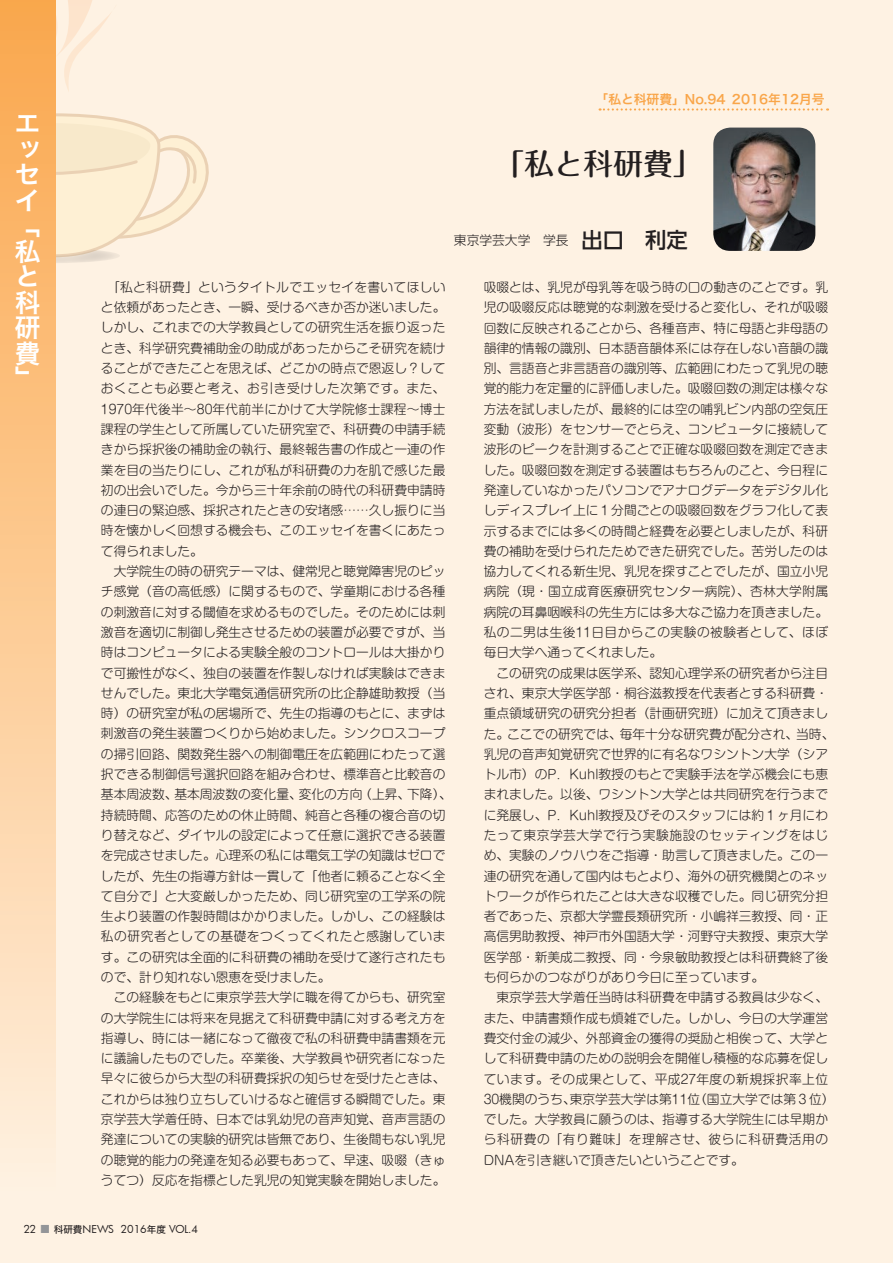
<style>
.page{position:relative;width:893px;height:1263px;background:#fef2e3}
.page>*{position:absolute;margin:0;border:0;box-sizing:border-box;transform-origin:0 0}
.t1{font:500 29.7px "Maru Fo Pro";color:#231f20}
.t2{font:25.5px/25.5px "Hira Kaku Std N W6";color:#fff}
.t3{font:300 12.75px/20.2px "Shin M Go Pr 6 N";color:#231f20}
.t4{font:12.75px "Hira Kaku Std N W6";color:#f9a64a}
.t5{font:300 12.75px "UD Shin Go NT Pr 6 N";color:#231f20}
.t6{font:10.65px "Futura";color:#231f20}
.s1{font-weight:500;font-size:21.3px}
.s2{font-family:"Hira Kaku Std N W5";color:#939598}
.s3{font-family:"Hira Kaku Std N W5";font-size:9.6px}
</style>
<div class="page">
<svg style="left:55px;top:0;width:154px;height:263px"></svg>
<img style="left:713px;top:128px;width:102px;height:123px">
<div style="left:0;top:0;width:55px;height:1200px;background:linear-gradient(to bottom,#faa74c,#fff0e0)"></div>
<svg style="left:600px;top:108px;width:228px;height:3px"></svg>
<h2 class="t2" style="left:15px;top:111px;width:27px">エッセイ「私と科研費」</h2>
<p class="t4" style="left:596px;top:89px;width:231px">「私と科研費」No.94 2016年12月号</p>
<p class="t1" style="left:494px;top:140px;width:210px">「私と科研費」</p>
<p class="t5" style="left:454px;top:230px;width:235px">東京学芸大学　学長　<span class="s1">出口　利定</span></p>
<p class="t3" style="left:101px;top:276px;width:352px">　「私と科研費」というタイトルでエッセイを書いてほしいと依頼があったとき、一瞬、受けるべきか否か迷いました。しかし、これまでの大学教員としての研究生活を振り返ったとき、科学研究費補助金の助成があったからこそ研究を続けることができたことを思えば、どこかの時点で恩返し？しておくことも必要と考え、お引き受けした次第です。また、<br>1970年代後半～80年代前半にかけて大学院修士課程～博士課程の学生として所属していた研究室で、科研費の申請手続きから採択後の補助金の執行、最終報告書の作成と一連の作業を目の当たりにし、これが私が科研費の力を肌で感じた最初の出会いでした。今から三十年余前の時代の科研費申請時の連日の緊迫感、採択されたときの安堵感……久し振りに当時を懐かしく回想する機会も、このエッセイを書くにあたって得られました。<br>　大学院生の時の研究テーマは、健常児と聴覚障害児のピッチ感覚（音の高低感）に関するもので、学童期における各種の刺激音に対する閾値を求めるものでした。そのためには刺激音を適切に制御し発生させるための装置が必要ですが、当時はコンピュータによる実験全般のコントロールは大掛かりで可搬性がなく、独自の装置を作製しなければ実験はできませんでした。東北大学電気通信研究所の比企静雄助教授（当時）の研究室が私の居場所で、先生の指導のもとに、まずは刺激音の発生装置つくりから始めました。シンクロスコープの掃引回路、関数発生器への制御電圧を広範囲にわたって選択できる制御信号選択回路を組み合わせ、標準音と比較音の基本周波数、基本周波数の変化量、変化の方向（上昇、下降）、持続時間、応答のための休止時間、純音と各種の複合音の切り替えなど、ダイヤルの設定によって任意に選択できる装置を完成させました。心理系の私には電気工学の知識はゼロでしたが、先生の指導方針は一貫して「他者に頼ることなく全て自分で」と大変厳しかったため、同じ研究室の工学系の院生より装置の作製時間はかかりました。しかし、この経験は私の研究者としての基礎をつくってくれたと感謝しています。この研究は全面的に科研費の補助を受けて遂行されたもので、計り知れない恩恵を受けました。<br>　この経験をもとに東京学芸大学に職を得てからも、研究室の大学院生には将来を見据えて科研費申請に対する考え方を指導し、時には一緒になって徹夜で私の科研費申請書類を元に議論したものでした。卒業後、大学教員や研究者になった早々に彼らから大型の科研費採択の知らせを受けたときは、これからは独り立ちしていけるなと確信する瞬間でした。東京学芸大学着任時、日本では乳幼児の音声知覚、音声言語の発達についての実験的研究は皆無であり、生後間もない乳児の聴覚的能力の発達を知る必要もあって、早速、吸啜（きゅうてつ）反応を指標とした乳児の知覚実験を開始しました。</p>
<p class="t3" style="left:484px;top:276px;width:352px">吸啜とは、乳児が母乳等を吸う時の口の動きのことです。乳児の吸啜反応は聴覚的な刺激を受けると変化し、それが吸啜回数に反映されることから、各種音声、特に母語と非母語の韻律的情報の識別、日本語音韻体系には存在しない音韻の識別、言語音と非言語音の識別等、広範囲にわたって乳児の聴覚的能力を定量的に評価しました。吸啜回数の測定は様々な方法を試しましたが、最終的には空の哺乳ビン内部の空気圧変動（波形）をセンサーでとらえ、コンピュータに接続して波形のピークを計測することで正確な吸啜回数を測定できました。吸啜回数を測定する装置はもちろんのこと、今日程に発達していなかったパソコンでアナログデータをデジタル化しディスプレイ上に１分間ごとの吸啜回数をグラフ化して表示するまでには多くの時間と経費を必要としましたが、科研費の補助を受けられたためできた研究でした。苦労したのは協力してくれる新生児、乳児を探すことでしたが、国立小児病院（現・国立成育医療研究センター病院）、杏林大学附属病院の耳鼻咽喉科の先生方には多大なご協力を頂きました。私の二男は生後11日目からこの実験の被験者として、ほぼ毎日大学へ通ってくれました。<br>　この研究の成果は医学系、認知心理学系の研究者から注目され、東京大学医学部・桐谷滋教授を代表者とする科研費・重点領域研究の研究分担者（計画研究班）に加えて頂きました。ここでの研究では、毎年十分な研究費が配分され、当時、乳児の音声知覚研究で世界的に有名なワシントン大学（シアトル市）のP. Kuhl教授のもとで実験手法を学ぶ機会にも恵まれました。以後、ワシントン大学とは共同研究を行うまでに発展し、P. Kuhl教授及びそのスタッフには約１ヶ月にわたって東京学芸大学で行う実験施設のセッティングをはじめ、実験のノウハウをご指導・助言して頂きました。この一連の研究を通して国内はもとより、海外の研究機関とのネットワークが作られたことは大きな収穫でした。同じ研究分担者であった、京都大学霊長類研究所・小嶋祥三教授、同・正高信男助教授、神戸市外国語大学・河野守夫教授、東京大学医学部・新美成二教授、同・今泉敏助教授とは科研費終了後も何らかのつながりがあり今日に至っています。<br>　東京学芸大学着任当時は科研費を申請する教員は少なく、また、申請書類作成も煩雑でした。しかし、今日の大学運営費交付金の減少、外部資金の獲得の奨励と相俟って、大学として科研費申請のための説明会を開催し積極的な応募を促しています。その成果として、平成27年度の新規採択率上位<br>30機関のうち、東京学芸大学は第11位（国立大学では第３位）でした。大学教員に願うのは、指導する大学院生には早期から科研費の「有り難味」を理解させ、彼らに科研費活用の<br>DNAを引き継いで頂きたいということです。</p>
<p class="t6" style="left:24px;top:1222px;width:176px">22 <span class="s2">■</span> <span class="s3">科研費</span>NEWS 2016<span class="s3">年度</span> VOL.4</p>
</div>
